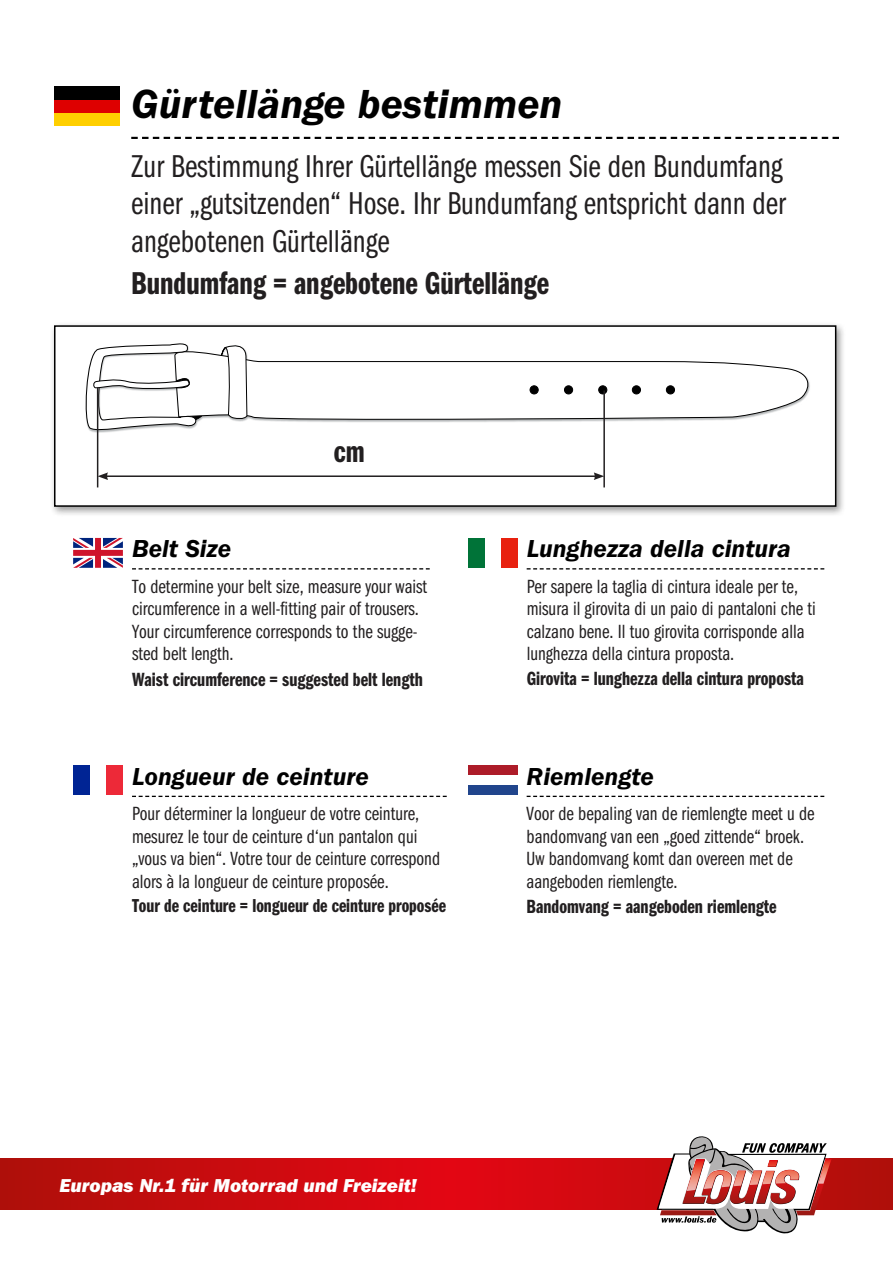
<style>
.page{position:relative;width:893px;height:1263px;background:#fff}
.page>*{position:absolute;margin:0;border:0;box-sizing:border-box;transform-origin:0 0}
.t1{font:italic 600 42px "Franklin Gothic";color:#000}
.t2{font:32.7px/37.2px "Franklin Gothic Book Cmpr";color:#221f20;text-align:justify}
.t3{font:32.7px "Franklin Gothic Demi Cmpr";color:#221f20}
.t4{font:31.8px "Franklin Gothic Demi Cmpr";color:#221f20}
.t5{font:italic 600 25.5px "Franklin Gothic";color:#000}
.t6{font:19.8px/22.5px "Franklin Gothic Book Cmpr";color:#221f20}
.t7{font:19.8px "Franklin Gothic Demi Cmpr";color:#221f20}
.t8{font:19.35px "Franklin Gothic Demi Cmpr";color:#221f20}
.t9{font:italic 800 19.35px "Franklin Gothic";color:#fff}
</style>
<div class="page">
<div style="left:50px;top:321px;width:797px;height:196px;background:#000;opacity:.4"></div>
<div style="left:55px;top:326px;width:781px;height:180px;background:#fff"></div>
<div style="left:54px;top:325px;width:782px;height:182px;border:2px solid #000"></div>
<svg style="left:203px;top:352px;width:606px;height:70px"></svg>
<svg style="left:220px;top:345px;width:28px;height:75px"></svg>
<svg style="left:85px;top:343px;width:118px;height:88px"></svg>
<div style="left:666px;top:386px;width:8px;height:8px;background:#000;border-radius:50%"></div>
<div style="left:666px;top:385px;width:9px;height:9px;border:1px solid #000;border-radius:50%"></div>
<div style="left:632px;top:386px;width:8px;height:8px;background:#000;border-radius:50%"></div>
<div style="left:632px;top:385px;width:9px;height:9px;border:1px solid #000;border-radius:50%"></div>
<div style="left:599px;top:386px;width:8px;height:8px;background:#000;border-radius:50%"></div>
<div style="left:598px;top:385px;width:9px;height:9px;border:1px solid #000;border-radius:50%"></div>
<div style="left:564px;top:386px;width:9px;height:8px;background:#000;border-radius:50%"></div>
<div style="left:564px;top:385px;width:9px;height:9px;border:1px solid #000;border-radius:50%"></div>
<div style="left:530px;top:386px;width:8px;height:8px;background:#000;border-radius:50%"></div>
<div style="left:530px;top:385px;width:9px;height:9px;border:1px solid #000;border-radius:50%"></div>
<hr style="left:97px;top:387px;width:1px;height:100px;background:#221f20">
<hr style="left:603px;top:390px;width:2px;height:97px;background:#221f20">
<hr style="left:106px;top:475px;width:490px;height:2px;background:#221f20">
<svg style="left:98px;top:472px;width:10px;height:8px"></svg>
<svg style="left:594px;top:472px;width:10px;height:8px"></svg>
<svg style="left:131px;top:137px;width:708px;height:2px"></svg>
<div style="left:54px;top:87px;width:65px;height:39px;background:#ffcf00"></div>
<div style="left:54px;top:87px;width:65px;height:26px;background:#de0000"></div>
<div style="left:54px;top:87px;width:65px;height:13px;background:#000"></div>
<svg style="left:132px;top:568px;width:298px;height:1px"></svg>
<svg style="left:73px;top:538px;width:50px;height:30px"></svg>
<svg style="left:527px;top:568px;width:297px;height:1px"></svg>
<div style="left:468px;top:538px;width:16px;height:30px;background:#007338"></div>
<div style="left:501px;top:538px;width:16px;height:30px;background:#e8210f"></div>
<svg style="left:132px;top:796px;width:315px;height:1px"></svg>
<div style="left:73px;top:765px;width:17px;height:30px;background:#002494"></div>
<div style="left:106px;top:765px;width:17px;height:30px;background:#ed2938"></div>
<div style="left:468px;top:785px;width:49px;height:10px;background:#21458c"></div>
<div style="left:468px;top:765px;width:49px;height:10px;background:#ad1c29"></div>
<svg style="left:527px;top:796px;width:297px;height:1px"></svg>
<svg style="left:0;top:1159px;width:893px;height:51px;background:#ca0a0f"></svg>
<svg style="left:657px;top:1136px;width:175px;height:98px"></svg>
<h1 class="t1" style="left:131px;top:81px;width:433px">Gürtellänge bestimmen</h1>
<h2 class="t2" style="left:131px;top:148px;width:656px">Zur Bestimmung Ihrer Gürtellänge messen Sie den Bundumfang einer „gutsitzenden“ Hose. Ihr Bundumfang entspricht dann der angebotenen Gürtellänge</h2>
<h2 class="t3" style="left:131px;top:265px;width:419px">Bundumfang = angebotene Gürtellänge</h2>
<h3 class="t4" style="left:334px;top:433px;width:32px">cm</h3>
<p class="t5" style="left:132px;top:534px;width:101px">Belt Size</p>
<p class="t6" style="left:132px;top:575px;width:297px">To determine your belt size, measure your waist circumference in a well-fitting pair of trousers.<br>Your circumference corresponds to the sugge&shy;sted belt length.</p>
<p class="t7" style="left:132px;top:669px;width:292px">Waist circumference = suggested belt length</p>
<p class="t5" style="left:132px;top:762px;width:238px">Longueur de ceinture</p>
<p class="t6" style="left:132px;top:803px;width:310px">Pour déterminer la longueur de votre ceinture, mesurez le tour de ceinture d‘un pantalon qui „vous va bien“. Votre tour de ceinture correspond alors à la longueur de ceinture proposée.</p>
<p class="t8" style="left:132px;top:895px;width:315px">Tour de ceinture = longueur de ceinture proposée</p>
<p class="t5" style="left:527px;top:534px;width:266px">Lunghezza della cintura</p>
<p class="t6" style="left:527px;top:575px;width:291px">Per sapere la taglia di cintura ideale per te, misura il girovita di un paio di pantaloni che ti calzano bene. Il tuo girovita corrisponde alla lunghezza della cintura proposta.</p>
<p class="t7" style="left:527px;top:668px;width:279px">Girovita = lunghezza della cintura proposta</p>
<p class="t5" style="left:527px;top:762px;width:129px">Riemlengte</p>
<p class="t6" style="left:527px;top:803px;width:290px">Voor de bepaling van de riemlengte meet u de bandomvang van een „goed zittende“ broek.<br>Uw bandomvang komt dan overeen met de aangeboden riemlengte.</p>
<p class="t7" style="left:527px;top:895px;width:252px">Bandomvang = aangeboden riemlengte</p>
<p class="t9" style="left:60px;top:1174px;width:359px">Europas Nr.1 für Motorrad und Freizeit!</p>
</div>
